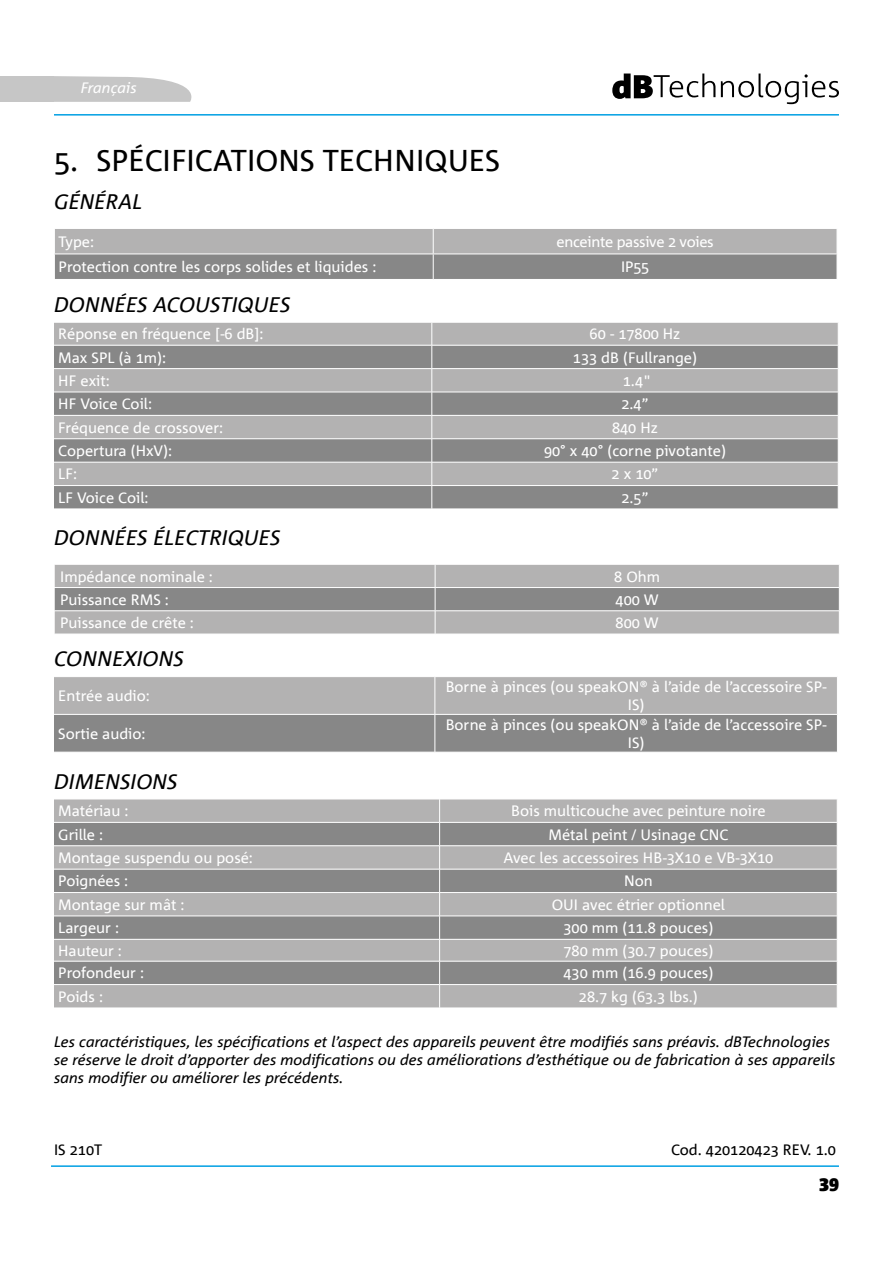
<style>
.page{position:relative;width:893px;height:1263px;background:#fff}
.page>*{position:absolute;margin:0;border:0;box-sizing:border-box;transform-origin:0 0}
.t1{font:30px "Corpid Office";color:#000}
.t2{font:italic 21px "Corpid Office";color:#000}
.t3{font:900 18px "Corpid";color:#000}
.t4{font:15px/18px "Corpid Office";color:#fff;text-align:center}
.t5{font:italic 15px/18px "Corpid Office";color:#000}
.t6{font:15px "Corpid Office";color:#000}
.t7{font:15px "Corpid Office";letter-spacing:-.02em;color:#fff}
.t8{font:italic 15px "Corpid Office";color:#fff}
</style>
<div class="page">
<hr style="left:54px;top:114px;width:785px;height:2px;background:#009fe3">
<svg style="left:612px;top:74px;width:103px;height:25px"></svg>
<svg style="left:721px;top:74px;width:118px;height:30px"></svg>
<svg style="left:54px;top:76px;width:138px;height:26px;background:#ccc"></svg>
<div style="left:0;top:76px;width:54px;height:26px;background:#c6c6c6"></div>
<hr style="left:51px;top:1165px;width:788px;height:2px;background:#009fe3">
<svg style="left:54px;top:229px;width:783px;height:50px;background:#9f9f9f"></svg>
<hr style="left:54px;top:254px;width:379px;height:1px;background:#fff">
<hr style="left:433px;top:254px;width:404px;height:1px;background:#fff">
<div style="left:54px;top:323px;width:784px;height:22px;background:#b3b2b2"></div>
<svg style="left:54px;top:346px;width:784px;height:163px;background:#9b9a9a"></svg>
<hr style="left:54px;top:368px;width:378px;height:1px;background:#fff">
<hr style="left:432px;top:368px;width:406px;height:1px;background:#fff">
<hr style="left:54px;top:392px;width:378px;height:1px;background:#fff">
<hr style="left:432px;top:392px;width:406px;height:1px;background:#fff">
<hr style="left:54px;top:415px;width:378px;height:1px;background:#fff">
<hr style="left:432px;top:415px;width:406px;height:1px;background:#fff">
<hr style="left:54px;top:438px;width:378px;height:1px;background:#fff">
<hr style="left:432px;top:438px;width:406px;height:1px;background:#fff">
<hr style="left:54px;top:462px;width:378px;height:1px;background:#fff">
<hr style="left:432px;top:462px;width:406px;height:1px;background:#fff">
<hr style="left:54px;top:485px;width:378px;height:1px;background:#fff">
<hr style="left:432px;top:485px;width:406px;height:1px;background:#fff">
<svg style="left:432px;top:322px;width:1px;height:187px"></svg>
<svg style="left:54px;top:564px;width:786px;height:70px;background:#a8a8a8"></svg>
<svg style="left:54px;top:677px;width:783px;height:75px;background:#9d9d9d"></svg>
<hr style="left:435px;top:677px;width:1px;height:37px;background:#fff">
<hr style="left:54px;top:714px;width:381px;height:1px;background:#fff">
<hr style="left:435px;top:714px;width:403px;height:1px;background:#fff">
<hr style="left:435px;top:714px;width:1px;height:38px;background:#fff">
<div style="left:54px;top:800px;width:783px;height:208px;background:#b3b2b2"></div>
<svg style="left:54px;top:823px;width:783px;height:161px;background:#9a9a9a"></svg>
<hr style="left:54px;top:822px;width:386px;height:1px;background:#fff">
<hr style="left:440px;top:822px;width:397px;height:1px;background:#fff">
<hr style="left:54px;top:845px;width:386px;height:1px;background:#fff">
<hr style="left:440px;top:845px;width:397px;height:1px;background:#fff">
<hr style="left:54px;top:869px;width:386px;height:1px;background:#fff">
<hr style="left:440px;top:869px;width:397px;height:1px;background:#fff">
<hr style="left:54px;top:892px;width:386px;height:1px;background:#fff">
<hr style="left:440px;top:892px;width:397px;height:1px;background:#fff">
<hr style="left:54px;top:916px;width:386px;height:1px;background:#fff">
<hr style="left:440px;top:916px;width:397px;height:1px;background:#fff">
<hr style="left:54px;top:939px;width:386px;height:1px;background:#fff">
<hr style="left:440px;top:939px;width:397px;height:1px;background:#fff">
<hr style="left:54px;top:961px;width:386px;height:1px;background:#fff">
<hr style="left:440px;top:961px;width:397px;height:1px;background:#fff">
<hr style="left:54px;top:984px;width:386px;height:1px;background:#fff">
<hr style="left:440px;top:984px;width:397px;height:1px;background:#fff">
<svg style="left:439px;top:799px;width:1px;height:209px"></svg>
<p class="t8" style="left:81px;top:80px;width:58px">Français</p>
<h1 class="t1" style="left:54px;top:145px;width:448px">5. SPÉCIFICATIONS TECHNIQUES</h1>
<h2 class="t2" style="left:54px;top:191px;width:90px">GÉNÉRAL</h2>
<p class="t4" style="left:59px;top:233px;width:37px">Type:</p>
<p class="t7" style="left:556px;top:233px;width:159px">enceinte passive 2 voies</p>
<p class="t4" style="left:59px;top:259px;width:319px">Protection contre les corps solides et liquides :</p>
<p class="t4" style="left:621px;top:259px;width:30px">IP55</p>
<h2 class="t2" style="left:54px;top:293px;width:238px">DONNÉES ACOUSTIQUES</h2>
<p class="t4" style="left:58px;top:326px;width:207px">Réponse en fréquence [-6 dB]:</p>
<p class="t4" style="left:590px;top:326px;width:92px">60 - 17800 Hz</p>
<p class="t4" style="left:58px;top:349px;width:109px">Max SPL (à 1m):</p>
<p class="t4" style="left:573px;top:349px;width:126px">133 dB (Fullrange)</p>
<p class="t4" style="left:58px;top:372px;width:53px">HF exit:</p>
<p class="t4" style="left:623px;top:372px;width:30px">1.4"</p>
<p class="t4" style="left:58px;top:396px;width:95px">HF Voice Coil:</p>
<p class="t4" style="left:621px;top:396px;width:29px">2.4”</p>
<p class="t4" style="left:58px;top:419px;width:166px">Fréquence de crossover:</p>
<p class="t4" style="left:612px;top:419px;width:47px">840 Hz</p>
<p class="t4" style="left:58px;top:442px;width:116px">Copertura (HxV):</p>
<p class="t4" style="left:544px;top:442px;width:183px">90° x 40° (corne pivotante)</p>
<p class="t4" style="left:58px;top:466px;width:20px">LF:</p>
<p class="t4" style="left:612px;top:466px;width:48px">2 x 10”</p>
<p class="t4" style="left:58px;top:489px;width:92px">LF Voice Coil:</p>
<p class="t4" style="left:621px;top:489px;width:29px">2.5”</p>
<h2 class="t2" style="left:54px;top:527px;width:228px">DONNÉES ÉLECTRIQUES</h2>
<p class="t4" style="left:60px;top:568px;width:154px">Impédance nominale :</p>
<p class="t4" style="left:614px;top:568px;width:48px">8 Ohm</p>
<p class="t4" style="left:60px;top:591px;width:110px">Puissance RMS :</p>
<p class="t4" style="left:616px;top:591px;width:45px">400 W</p>
<p class="t4" style="left:60px;top:614px;width:135px">Puissance de crête :</p>
<p class="t4" style="left:616px;top:614px;width:45px">800 W</p>
<h2 class="t2" style="left:54px;top:647px;width:131px">CONNEXIONS</h2>
<p class="t4" style="left:58px;top:687px;width:93px">Entrée audio:</p>
<p class="t4" style="left:446px;top:678px;width:382px">Borne à pinces (ou speakON® à l’aide de l’accessoire SP-<br>IS)</p>
<p class="t4" style="left:58px;top:725px;width:89px">Sortie audio:</p>
<p class="t4" style="left:446px;top:716px;width:382px">Borne à pinces (ou speakON® à l’aide de l’accessoire SP-<br>IS)</p>
<h2 class="t2" style="left:54px;top:770px;width:125px">DIMENSIONS</h2>
<p class="t4" style="left:58px;top:802px;width:72px">Matériau :</p>
<p class="t4" style="left:511px;top:802px;width:256px">Bois multicouche avec peinture noire</p>
<p class="t4" style="left:58px;top:826px;width:46px">Grille :</p>
<p class="t4" style="left:548px;top:826px;width:181px">Métal peint / Usinage CNC</p>
<p class="t4" style="left:58px;top:849px;width:196px">Montage suspendu ou posé:</p>
<p class="t4" style="left:503px;top:849px;width:271px">Avec les accessoires HB-3X10 e VB-3X10</p>
<p class="t4" style="left:58px;top:873px;width:72px">Poignées :</p>
<p class="t4" style="left:624px;top:873px;width:30px">Non</p>
<p class="t4" style="left:58px;top:896px;width:128px">Montage sur mât :</p>
<p class="t4" style="left:552px;top:896px;width:175px">OUI avec étrier optionnel</p>
<p class="t4" style="left:58px;top:919px;width:62px">Largeur :</p>
<p class="t4" style="left:563px;top:919px;width:151px">300 mm (11.8 pouces)</p>
<p class="t4" style="left:58px;top:942px;width:65px">Hauteur :</p>
<p class="t4" style="left:563px;top:942px;width:151px">780 mm (30.7 pouces)</p>
<p class="t4" style="left:58px;top:965px;width:87px">Profondeur :</p>
<p class="t4" style="left:563px;top:965px;width:151px">430 mm (16.9 pouces)</p>
<p class="t4" style="left:58px;top:988px;width:46px">Poids :</p>
<p class="t4" style="left:579px;top:988px;width:121px">28.7 kg (63.3 lbs.)</p>
<p class="t5" style="left:54px;top:1033px;width:783px">Les caractéristiques, les spécifications et l’aspect des appareils peuvent être modifiés sans préavis. dBTechnologies se réserve le droit d’apporter des modifications ou des améliorations d’esthétique ou de fabrication à ses appareils sans modifier ou améliorer les précédents.</p>
<p class="t6" style="left:54px;top:1142px;width:50px">IS 210T</p>
<p class="t6" style="left:671px;top:1142px;width:166px">Cod. 420120423 REV. 1.0</p>
<p class="t3" style="left:819px;top:1172px;width:21px">39</p>
</div>
